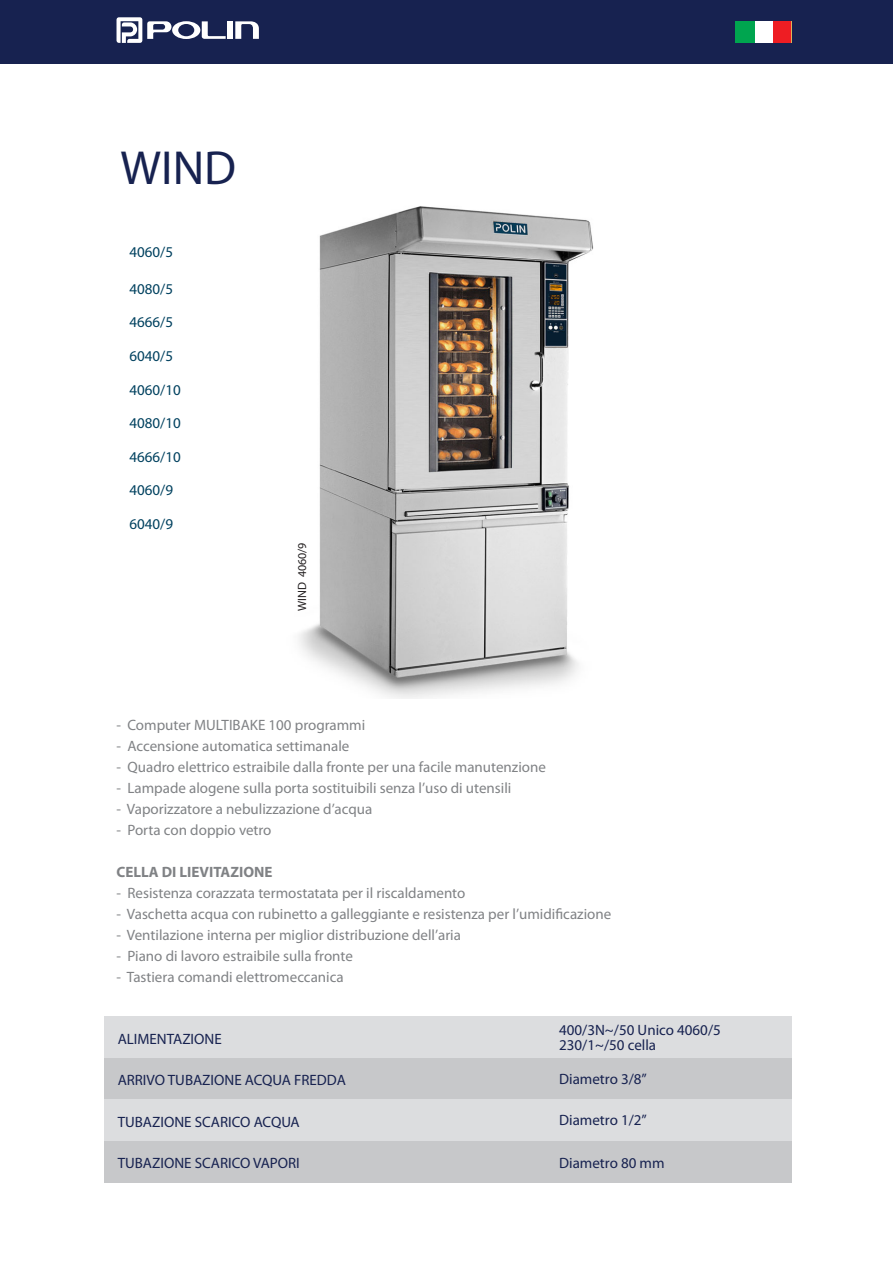
<style>
.page{position:relative;width:893px;height:1263px;background:#fff}
.page>*{position:absolute;margin:0;border:0;box-sizing:border-box;transform-origin:0 0}
.t1{font:48px "Myriad Pro";color:#172250}
.t2{font:15px "Myriad Pro";color:#808285}
.t3{font:15px "Myriad Pro";color:#172250}
.t4{font:15px "Myriad Pro";color:#00415f}
.t5{font:700 15px "Myriad Pro";color:#808285}
.t6{font:12px "Myriad Pro";color:#231f20}
</style>
<div class="page">
<img style="left:299px;top:206px;width:295px;height:492px">
<div style="left:0;top:0;width:893px;height:64px;background:#172250"></div>
<div style="left:104px;top:1016px;width:687px;height:41px;background:#dcdddf"></div>
<div style="left:104px;top:1058px;width:687px;height:41px;background:#c7c8ca"></div>
<div style="left:104px;top:1100px;width:687px;height:41px;background:#dcdddf"></div>
<div style="left:104px;top:1141px;width:687px;height:42px;background:#c7c8ca"></div>
<svg style="left:235px;top:21px;width:24px;height:18px"></svg>
<div style="left:227px;top:21px;width:6px;height:18px;background:#fff"></div>
<svg style="left:116px;top:17px;width:110px;height:26px"></svg>
<div style="left:755px;top:21px;width:19px;height:22px;background:#fff"></div>
<div style="left:773px;top:21px;width:18px;height:22px;background:#ee1d23"></div>
<div style="left:736px;top:21px;width:19px;height:22px;background:#00a54f"></div>
<p class="t1" style="left:121px;top:138px;width:117px">WIND</p>
<p class="t4" style="left:129px;top:243px;width:45px">4060/5</p>
<p class="t4" style="left:129px;top:280px;width:45px">4080/5</p>
<p class="t4" style="left:129px;top:313px;width:45px">4666/5</p>
<p class="t4" style="left:129px;top:347px;width:45px">6040/5</p>
<p class="t4" style="left:129px;top:380px;width:53px">4060/10</p>
<p class="t4" style="left:129px;top:414px;width:53px">4080/10</p>
<p class="t4" style="left:129px;top:447px;width:53px">4666/10</p>
<p class="t4" style="left:129px;top:481px;width:45px">4060/9</p>
<p class="t4" style="left:129px;top:515px;width:45px">6040/9</p>
<p class="t6" style="left:295px;top:611px;width:70px;rotate:-90deg">WIND 4060/9</p>
<p class="t2" style="left:116px;top:716px;width:250px">- Computer MULTIBAKE 100 programmi</p>
<p class="t2" style="left:116px;top:737px;width:234px">- Accensione automatica settimanale</p>
<p class="t2" style="left:116px;top:758px;width:431px">- Quadro elettrico estraibile dalla fronte per una facile manutenzione</p>
<p class="t2" style="left:116px;top:779px;width:396px">- Lampade alogene sulla porta sostituibili senza l’uso di utensili</p>
<p class="t2" style="left:116px;top:800px;width:257px">- Vaporizzatore a nebulizzazione d’acqua</p>
<p class="t2" style="left:116px;top:821px;width:157px">- Porta con doppio vetro</p>
<p class="t5" style="left:116px;top:862px;width:157px">CELLA DI LIEVITAZIONE</p>
<p class="t2" style="left:116px;top:884px;width:350px">- Resistenza corazzata termostatata per il riscaldamento</p>
<p class="t2" style="left:116px;top:905px;width:496px">- Vaschetta acqua con rubinetto a galleggiante e resistenza per l’umidificazione</p>
<p class="t2" style="left:116px;top:926px;width:346px">- Ventilazione interna per miglior distribuzione dell’aria</p>
<p class="t2" style="left:116px;top:947px;width:238px">- Piano di lavoro estraibile sulla fronte</p>
<p class="t2" style="left:116px;top:968px;width:229px">- Tastiera comandi elettromeccanica</p>
<p class="t3" style="left:118px;top:1030px;width:106px">ALIMENTAZIONE</p>
<p class="t3" style="left:118px;top:1071px;width:230px">ARRIVO TUBAZIONE ACQUA FREDDA</p>
<p class="t3" style="left:118px;top:1112px;width:184px">TUBAZIONE SCARICO ACQUA</p>
<p class="t3" style="left:118px;top:1154px;width:184px">TUBAZIONE SCARICO VAPORI</p>
<p class="t3" style="left:559px;top:1021px;width:163px">400/3N~/50 Unico 4060/5</p>
<p class="t3" style="left:559px;top:1036px;width:99px">230/1~/50 cella</p>
<p class="t3" style="left:559px;top:1070px;width:89px">Diametro 3/8”</p>
<p class="t3" style="left:559px;top:1110px;width:89px">Diametro 1/2”</p>
<p class="t3" style="left:559px;top:1153px;width:107px">Diametro 80 mm</p>
</div>
